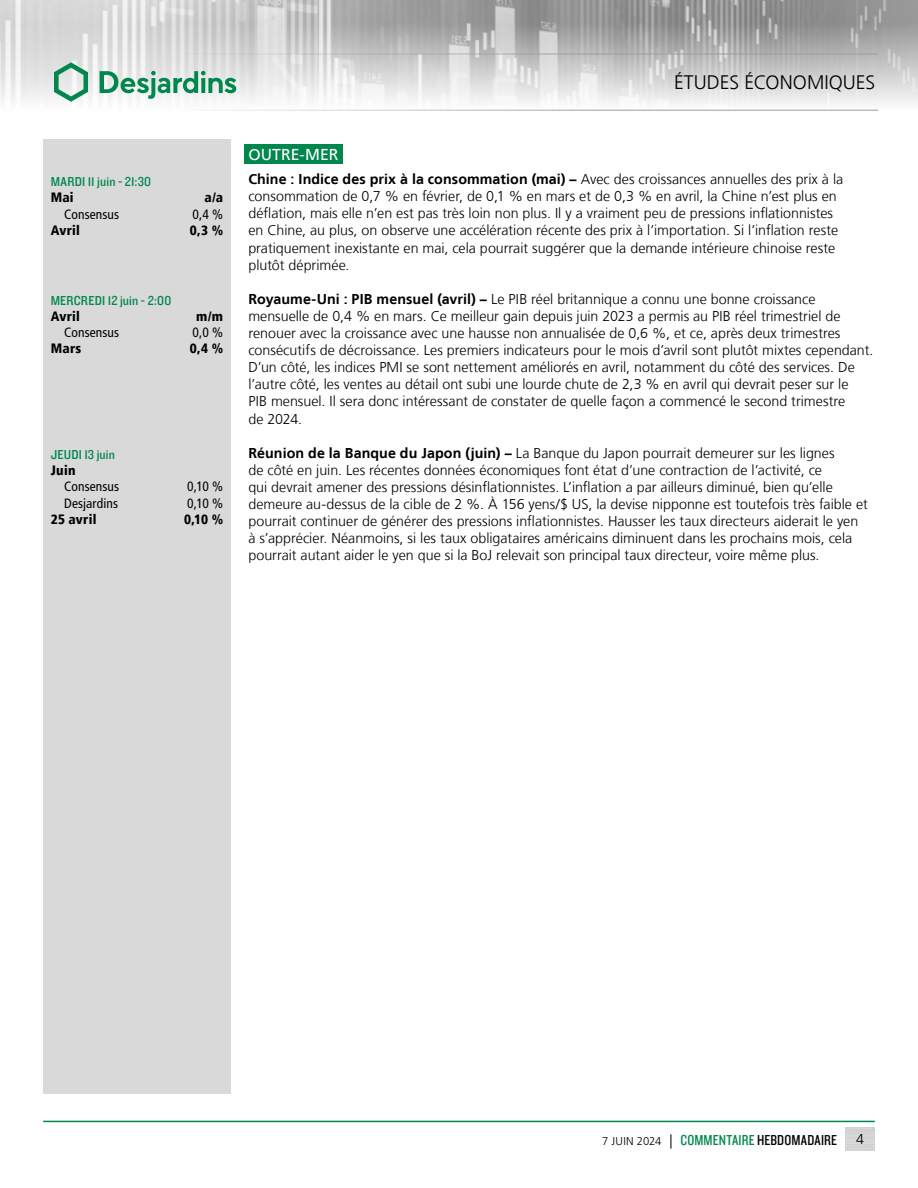
<style>
.page{position:relative;width:918px;height:1188px;background:#fff}
.page>*{position:absolute;margin:0;border:0;box-sizing:border-box;transform-origin:0 0}
.t1{font:300 19.5px "Frutiger LT";color:#000}
.t2{font:15.75px "Frutiger LT";color:#fff}
.t3{font:15px "Knockout 29 Junior Ltweight";letter-spacing:.01em;color:#000}
.t4{font:300 14.25px/17.1px "Frutiger LT";color:#000}
.t5{font:condensed 13.5px "Frutiger LT";letter-spacing:.005em;color:#000}
.t6{font:13.5px "Knockout 30 Junior Welterwt";letter-spacing:.01em;color:#00874e}
.t7{font:900 condensed 13.5px "Frutiger LT";letter-spacing:.02em;color:#000}
.s1{font-weight:700}
.s2{font-family:"Frutiger LT";font-weight:300;font-size:11.25px}
.s3{font-family:"Frutiger LT";font-weight:300;font-size:14.25px}
.s4{color:#00874e}
</style>
<div class="page">
<img style="left:0;top:0;width:918px;height:164px">
<hr style="left:0;top:54px;width:878px;height:1px;background:#9d9d9c">
<hr style="left:0;top:110px;width:878px;height:1px;background:#9d9d9c">
<svg style="left:54px;top:62px;width:34px;height:40px"></svg>
<svg style="left:100px;top:71px;width:136px;height:28px"></svg>
<hr style="left:43px;top:1121px;width:832px;height:1px;background:#00874e">
<div style="left:244px;top:144px;width:98px;height:20px;background:#00874e"></div>
<div style="left:43px;top:139px;width:188px;height:955px;background:#d9d9d9"></div>
<p class="t6" style="left:51px;top:173px;width:102px">MARDI 11 juin - 21:30</p>
<p class="t7" style="left:51px;top:190px;width:25px">Mai</p>
<p class="t7" style="left:205px;top:190px;width:20px">a/a</p>
<p class="t5" style="left:64px;top:206px;width:57px">Consensus</p>
<p class="t5" style="left:193px;top:206px;width:32px">0,4 %</p>
<p class="t7" style="left:51px;top:222px;width:31px">Avril</p>
<p class="t7" style="left:190px;top:222px;width:35px">0,3 %</p>
<p class="t6" style="left:51px;top:291px;width:122px">MERCREDI 12 juin - 2:00</p>
<p class="t7" style="left:51px;top:308px;width:31px">Avril</p>
<p class="t7" style="left:196px;top:308px;width:28px">m/m</p>
<p class="t5" style="left:64px;top:324px;width:57px">Consensus</p>
<p class="t5" style="left:193px;top:324px;width:32px">0,0 %</p>
<p class="t7" style="left:51px;top:340px;width:32px">Mars</p>
<p class="t7" style="left:190px;top:340px;width:35px">0,4 %</p>
<p class="t6" style="left:51px;top:445px;width:66px">JEUDI 13 juin</p>
<p class="t7" style="left:51px;top:462px;width:26px">Juin</p>
<p class="t5" style="left:64px;top:479px;width:57px">Consensus</p>
<p class="t5" style="left:187px;top:479px;width:37px">0,10 %</p>
<p class="t5" style="left:64px;top:495px;width:55px">Desjardins</p>
<p class="t5" style="left:187px;top:495px;width:37px">0,10 %</p>
<p class="t7" style="left:51px;top:511px;width:47px">25 avril</p>
<p class="t7" style="left:184px;top:511px;width:41px">0,10 %</p>
<h1 class="t1" style="left:674px;top:72px;width:203px">ÉTUDES ÉCONOMIQUES</h1>
<p class="t2" style="left:248px;top:146px;width:91px">OUTRE-MER</p>
<p class="t4" style="left:248px;top:171px;width:596px"><span class="s1">Chine : Indice des prix à la consommation (mai) –</span> Avec des croissances annuelles des prix à la consommation de 0,7 % en février, de 0,1 % en mars et de 0,3 % en avril, la Chine n’est plus en déflation, mais elle n’en est pas très loin non plus. Il y a vraiment peu de pressions inflationnistes en Chine, au plus, on observe une accélération récente des prix à l’importation. Si l’inflation reste pratiquement inexistante en mai, cela pourrait suggérer que la demande intérieure chinoise reste plutôt déprimée.</p>
<p class="t4" style="left:248px;top:291px;width:626px"><span class="s1">Royaume-Uni : PIB mensuel (avril) –</span> Le PIB réel britannique a connu une bonne croissance mensuelle de 0,4 % en mars. Ce meilleur gain depuis juin 2023 a permis au PIB réel trimestriel de renouer avec la croissance avec une hausse non annualisée de 0,6 %, et ce, après deux trimestres consécutifs de décroissance. Les premiers indicateurs pour le mois d’avril sont plutôt mixtes cependant.<br>D’un côté, les indices PMI se sont nettement améliorés en avril, notamment du côté des services. De l’autre côté, les ventes au détail ont subi une lourde chute de 2,3 % en avril qui devrait peser sur le<br>PIB mensuel. Il sera donc intéressant de constater de quelle façon a commencé le second trimestre<br>de 2024.</p>
<p class="t4" style="left:248px;top:445px;width:621px"><span class="s1">Réunion de la Banque du Japon (juin) –</span> La Banque du Japon pourrait demeurer sur les lignes<br>de côté en juin. Les récentes données économiques font état d’une contraction de l’activité, ce<br>qui devrait amener des pressions désinflationnistes. L’inflation a par ailleurs diminué, bien qu’elle demeure au-dessus de la cible de 2 %. À 156 yens/$ US, la devise nipponne est toutefois très faible et pourrait continuer de générer des pressions inflationnistes. Hausser les taux directeurs aiderait le yen à s’apprécier. Néanmoins, si les taux obligataires américains diminuent dans les prochains mois, cela pourrait autant aider le yen que si la BoJ relevait son principal taux directeur, voire même plus.</p>
<p class="t3" style="left:602px;top:1130px;width:237px"><span class="s2">7 JUIN 2024</span> <span class="s3">|</span> <span class="s4">COMMENTAIRE</span> HEBDOMADAIRE</p>
<p class="t4" style="left:856px;top:1131px;width:9px">4</p>
</div>
